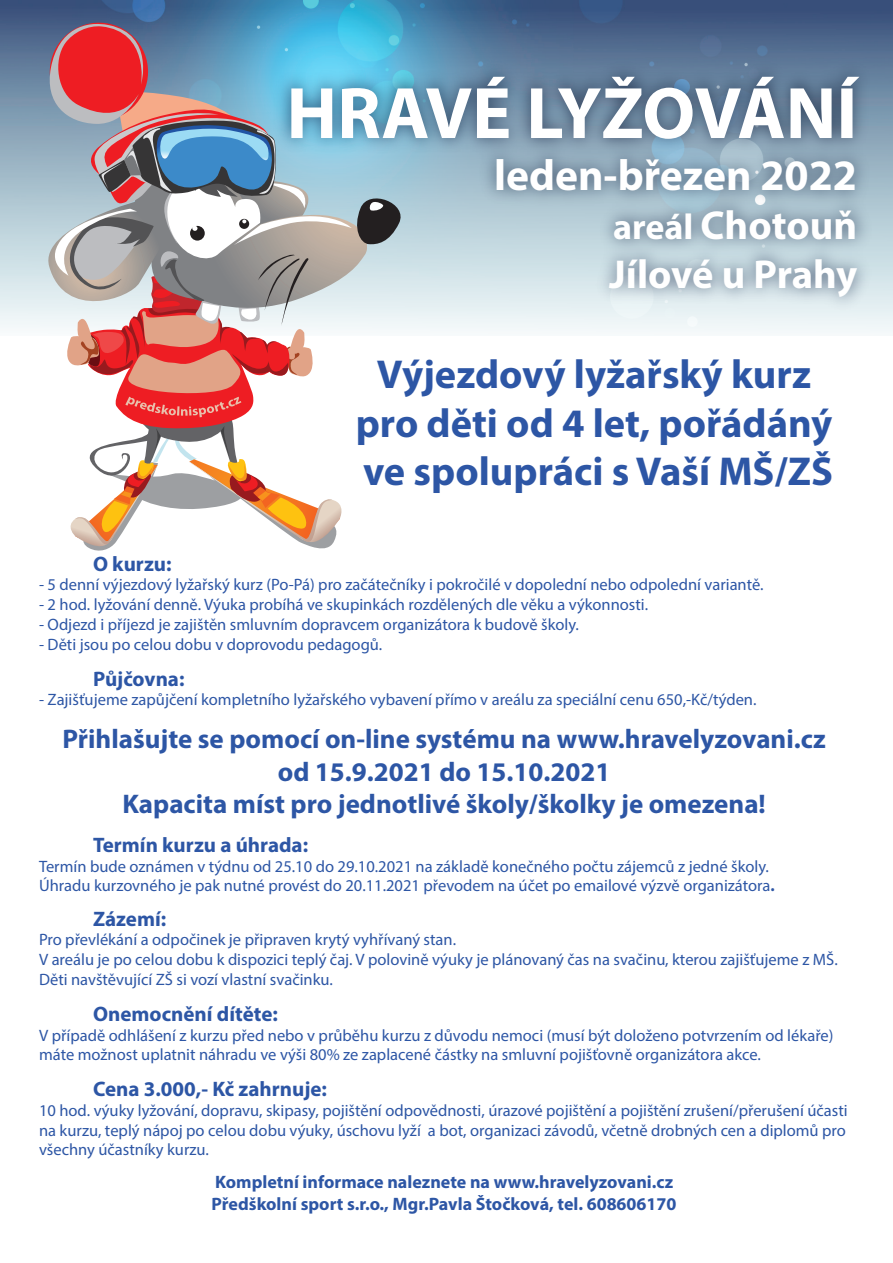
<style>
.page{position:relative;width:893px;height:1263px;background:#fff}
.page>*{position:absolute;margin:0;border:0;box-sizing:border-box;transform-origin:0 0}
.t1{font:700 73.5px "Myriad Pro";color:#fff}
.t2{font:700 43.5px "Myriad Pro";color:#fff}
.t3{font:700 40.5px/48.6px "Myriad Pro";color:#2d56a5;text-align:center}
.t4{font:700 40.5px/48.6px "Myriad Pro";color:#fff}
.t5{font:700 27px/32.4px "Myriad Pro";color:#2d56a5;text-align:center}
.t6{font:700 21px "Myriad Pro";color:#2d56a5}
.t7{font:700 18px/21.6px "Myriad Pro";color:#2d56a5}
.t8{font:16.5px/19.8px "Myriad Pro";color:#2d56a5}
.s1{font-size:36px}
.s2{font-weight:700}
</style>
<div class="page">
<svg style="left:0;top:0;width:893px;height:333px;background:#6e8ca9"></svg>
<img style="left:409px;top:54px;width:473px;height:267px">
<svg style="left:38px;top:20px;width:371px;height:531px"></svg>
<h1 class="t1" style="left:286px;top:65px;width:572px">HRAVÉ LYŽOVÁNÍ</h1>
<h2 class="t2" style="left:494px;top:147px;width:364px">leden-březen 2022</h2>
<h3 class="t4" style="left:609px;top:200px;width:249px"><span class="s1">areál</span> Chotouň<br>Jílové u Prahy</h3>
<h3 class="t3" style="left:356px;top:349px;width:479px">Výjezdový lyžařský kurz pro děti od 4 let, pořádáný ve spolupráci s Vaší MŠ/ZŠ</h3>
<p class="t6" style="left:93px;top:550px;width:80px">O kurzu:</p>
<p class="t8" style="left:39px;top:575px;width:726px">- 5 denní výjezdový lyžařský kurz (Po-Pá) pro začátečníky i pokročilé v dopolední nebo odpolední variantě.</p>
<p class="t8" style="left:39px;top:595px;width:611px">- 2 hod. lyžování denně. Výuka probíhá ve skupinkách rozdělených dle věku a výkonnosti.</p>
<p class="t8" style="left:39px;top:614px;width:541px">- Odjezd i příjezd je zajištěn smluvním dopravcem organizátora k budově školy.</p>
<p class="t8" style="left:39px;top:634px;width:345px">- Děti jsou po celou dobu v doprovodu pedagogů.</p>
<p class="t6" style="left:93px;top:665px;width:93px">Půjčovna:</p>
<p class="t8" style="left:39px;top:690px;width:719px">- Zajišťujeme zapůjčení kompletního lyžařského vybavení přímo v areálu za speciální cenu 650,-Kč/týden.</p>
<h3 class="t5" style="left:62px;top:722px;width:765px">Přihlašujte se pomocí on-line systému na www.hravelyzovani.cz od 15.9.2021 do 15.10.2021<br>Kapacita míst pro jednotlivé školy/školky je omezena!</h3>
<p class="t6" style="left:93px;top:831px;width:217px">Termín kurzu a úhrada:</p>
<p class="t8" style="left:39px;top:856px;width:737px">Termín bude oznámen v týdnu od 25.10 do 29.10.2021 na základě konečného počtu zájemců z jedné školy.<br>Úhradu kurzovného je pak nutné provést do 20.11.2021 převodem na účet po emailové výzvě organizátora<span class="s2">.</span></p>
<p class="t6" style="left:93px;top:905px;width:75px">Zázemí:</p>
<p class="t8" style="left:39px;top:930px;width:800px">Pro převlékání a odpočinek je připraven krytý vyhřívaný stan.<br>V areálu je po celou dobu k dispozici teplý čaj. V polovině výuky je plánovaný čas na svačinu, kterou zajišťujeme z MŠ.<br>Děti navštěvující ZŠ si vozí vlastní svačinku.</p>
<p class="t6" style="left:93px;top:1000px;width:187px">Onemocnění dítěte:</p>
<p class="t8" style="left:39px;top:1025px;width:796px">V případě odhlášení z kurzu před nebo v průběhu kurzu z důvodu nemoci (musí být doloženo potvrzením od lékaře) máte možnost uplatnit náhradu ve výši 80% ze zaplacené částky na smluvní pojišťovně organizátora akce.</p>
<p class="t6" style="left:93px;top:1075px;width:236px">Cena 3.000,- Kč zahrnuje:</p>
<p class="t8" style="left:39px;top:1100px;width:810px;text-align:justify">10 hod. výuky lyžování, dopravu, skipasy, pojištění odpovědnosti, úrazové pojištění a pojištění zrušení/přerušení účasti na kurzu, teplý nápoj po celou dobu výuky, úschovu lyží a bot, organizaci závodů, včetně drobných cen a diplomů pro všechny účastníky kurzu.</p>
<p class="t7" style="left:212px;top:1171px;width:466px">Kompletní informace naleznete na www.hravelyzovani.cz<br>Předškolní sport s.r.o., Mgr.Pavla Štočková, tel. 608606170</p>
</div>
